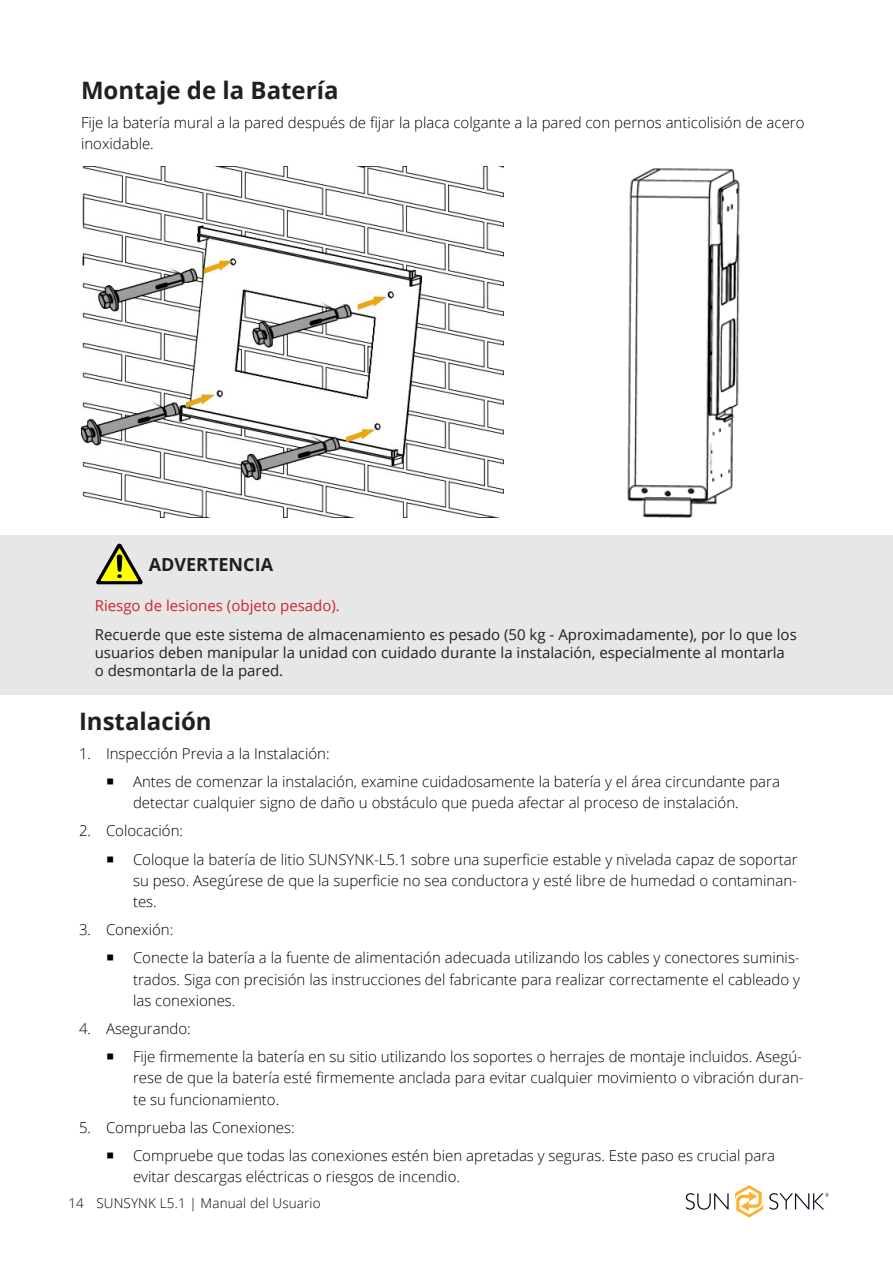
<style>
.page{position:relative;width:893px;height:1263px;background:#fff}
.page>*{position:absolute;margin:0;border:0;box-sizing:border-box;transform-origin:0 0}
.Heading_2_-_Table_of_Contents_Open{font:700 24px "Open Sans";color:#231f20}
.Body_Text{font:700 18px "Open Sans";color:#231f20}
.Body_Paragraph_Sunsynk{font:300 15px/21.3px "Open Sans";color:#000}
.Body_Text-2{font:15px/18px "Open Sans";color:#231f20}
.Body_Text-3{font:15px "Open Sans";color:#d1232a}
.t1{font:300 13.5px "Open Sans";letter-spacing:.01em;color:#040503}
</style>
<div class="page">
<svg style="left:686px;top:1193px;width:43px;height:17px"></svg>
<svg style="left:735px;top:1185px;width:28px;height:32px"></svg>
<svg style="left:769px;top:1193px;width:60px;height:17px"></svg>
<img style="left:82px;top:166px;width:422px;height:352px">
<img style="left:627px;top:168px;width:113px;height:350px">
<div style="left:0;top:535px;width:893px;height:160px;background:#e7e7e7"></div>
<svg style="left:96px;top:544px;width:47px;height:40px"></svg>
<p class="Heading_2_-_Table_of_Contents_Open" style="left:81px;top:74px;width:259px">Montaje de la Batería</p>
<p class="Body_Paragraph_Sunsynk" style="left:81px;top:112px;width:725px">Fije la batería mural a la pared después de fijar la placa colgante a la pared con pernos anticolisión de acero inoxidable.</p>
<p class="Body_Text" style="left:149px;top:552px;width:126px">ADVERTENCIA</p>
<p class="Body_Text-3" style="left:95px;top:595px;width:247px">Riesgo de lesiones (objeto pesado).</p>
<p class="Body_Text-2" style="left:95px;top:625px;width:704px">Recuerde que este sistema de almacenamiento es pesado (50 kg - Aproximadamente), por lo que los usuarios deben manipular la unidad con cuidado durante la instalación, especialmente al montarla o desmontarla de la pared.</p>
<p class="Heading_2_-_Table_of_Contents_Open" style="left:79px;top:705px;width:134px">Instalación</p>
<p class="Body_Paragraph_Sunsynk" style="left:79px;top:742px;width:252px">1. Inspección Previa a la Instalación:</p>
<p class="Body_Paragraph_Sunsynk" style="left:133px;top:771px;width:648px">Antes de comenzar la instalación, examine cuidadosamente la batería y el área circundante para detectar cualquier signo de daño u obstáculo que pueda afectar al proceso de instalación.</p>
<p class="Body_Paragraph_Sunsynk" style="left:79px;top:820px;width:106px">2. Colocación:</p>
<p class="Body_Paragraph_Sunsynk" style="left:133px;top:848px;width:666px;text-align:justify">Coloque la batería de litio SUNSYNK-L5.1 sobre una superficie estable y nivelada capaz de soportar su peso. Asegúrese de que la superficie no sea conductora y esté libre de humedad o contaminan&shy;tes.</p>
<p class="Body_Paragraph_Sunsynk" style="left:79px;top:919px;width:96px">3. Conexión:</p>
<p class="Body_Paragraph_Sunsynk" style="left:133px;top:947px;width:669px;text-align:justify">Conecte la batería a la fuente de alimentación adecuada utilizando los cables y conectores suminis&shy;trados. Siga con precisión las instrucciones del fabricante para realizar correctamente el cableado y las conexiones.</p>
<p class="Body_Paragraph_Sunsynk" style="left:79px;top:1017px;width:113px">4. Asegurando:</p>
<p class="Body_Paragraph_Sunsynk" style="left:133px;top:1045px;width:672px;text-align:justify">Fije firmemente la batería en su sitio utilizando los soportes o herrajes de montaje incluidos. Asegú&shy;rese de que la batería esté firmemente anclada para evitar cualquier movimiento o vibración duran&shy;te su funcionamiento.</p>
<p class="Body_Paragraph_Sunsynk" style="left:79px;top:1116px;width:217px">5. Comprueba las Conexiones:</p>
<p class="Body_Paragraph_Sunsynk" style="left:133px;top:1144px;width:644px">Compruebe que todas las conexiones estén bien apretadas y seguras. Este paso es crucial para evitar descargas eléctricas o riesgos de incendio.</p>
<p class="t1" style="left:68px;top:1194px;width:254px">14 SUNSYNK L5.1 | Manual del Usuario</p>
</div>
